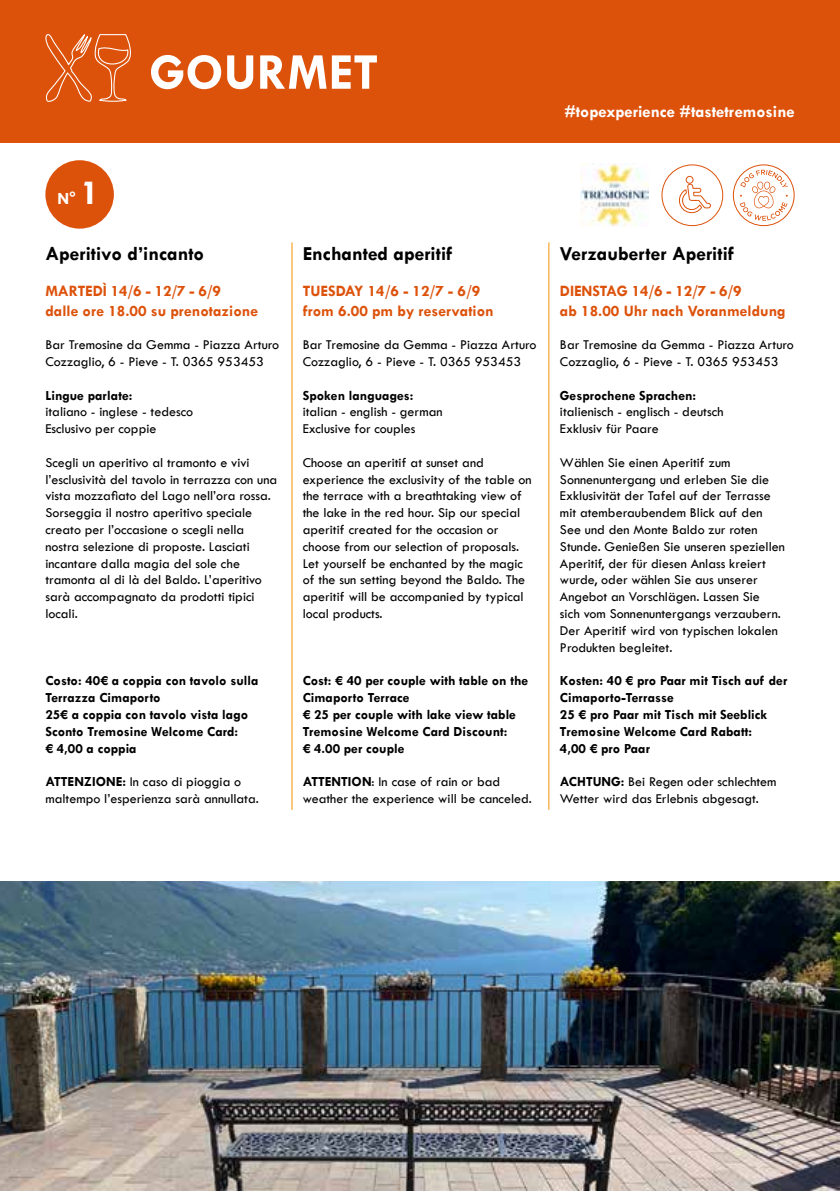
<style>
.page{position:relative;width:840px;height:1191px;background:#fff}
.page>*{position:absolute;margin:0;border:0;box-sizing:border-box;transform-origin:0 0}
.t1{font:700 52px "Tw Cen";color:#fff}
.t2{font:700 20px "Tw Cen";color:#000}
.t3{font:700 17.2px "Tw Cen";color:#fff}
.t4{font:700 16px/19.2px "Tw Cen";color:#dd520b}
.t5{font:14px/16.8px "Tw Cen";color:#000}
.t6{font:700 14px/16.8px "Tw Cen";color:#000}
.s1{font-size:35.6px}
.s2{font-weight:700}
</style>
<div class="page">
<div style="left:0;top:0;width:839px;height:142px;background:#dd520b"></div>
<svg style="left:45px;top:34px;width:86px;height:68px"></svg>
<div style="left:45px;top:160px;width:69px;height:69px;background:#dd520b;border-radius:50%"></div>
<hr style="left:291px;top:242px;width:1px;height:568px;background:#f39200">
<hr style="left:548px;top:242px;width:1px;height:568px;background:#f39200">
<img style="left:0;top:882px;width:839px;height:309px">
<img style="left:580px;top:163px;width:68px;height:63px">
<svg style="left:739px;top:170px;width:48px;height:51px"></svg>
<div style="left:732px;top:164px;width:62px;height:62px;border:1px solid #dd520b;border-radius:50%"></div>
<svg style="left:678px;top:177px;width:33px;height:37px"></svg>
<div style="left:685px;top:176px;width:8px;height:8px;border:1px solid #dd520b;border-radius:50%"></div>
<div style="left:661px;top:164px;width:61px;height:62px;border:1px solid #dd520b;border-radius:50%"></div>
<h1 class="t1" style="left:149px;top:41px;width:230px">GOURMET</h1>
<p class="t3" style="left:564px;top:101px;width:231px">#topexperience #tastetremosine</p>
<p class="t3" style="left:57px;top:188px;width:44px">N° <span class="s1">1</span></p>
<h2 class="t2" style="left:45px;top:242px;width:160px">Aperitivo d’incanto</h2>
<p class="t4" style="left:45px;top:281px;width:214px">MARTEDÌ 14/6 - 12/7 - 6/9<br>dalle ore 18.00 su prenotazione</p>
<p class="t5" style="left:45px;top:336px;width:235px">Bar Tremosine da Gemma - Piazza Arturo<br>Cozzaglio, 6 - Pieve - T. 0365 953453</p>
<p class="t6" style="left:45px;top:386px;width:89px">Lingue parlate:</p>
<p class="t5" style="left:45px;top:403px;width:149px">italiano - inglese - tedesco<br>Esclusivo per coppie</p>
<p class="t5" style="left:45px;top:454px;width:233px">Scegli un aperitivo al tramonto e vivi l’esclusività del tavolo in terrazza con una vista mozzafiato del Lago nell’ora rossa.<br>Sorseggia il nostro aperitivo speciale creato per l’occasione o scegli nella nostra selezione di proposte. Lasciati incantare dalla magia del sole che tramonta al di là del Baldo. L’aperitivo sarà accompagnato da prodotti tipici locali.</p>
<p class="t6" style="left:45px;top:672px;width:214px">Costo: 40€ a coppia con tavolo sulla<br>Terrazza Cimaporto<br>25€ a coppia con tavolo vista lago<br>Sconto Tremosine Welcome Card:<br>€ 4,00 a coppia</p>
<p class="t5" style="left:45px;top:773px;width:215px"><span class="s2">ATTENZIONE:</span> In caso di pioggia o maltempo l’esperienza sarà annullata.</p>
<h2 class="t2" style="left:302px;top:242px;width:151px">Enchanted aperitif</h2>
<p class="t4" style="left:302px;top:281px;width:192px">TUESDAY 14/6 - 12/7 - 6/9 from 6.00 pm by reservation</p>
<p class="t5" style="left:302px;top:336px;width:235px">Bar Tremosine da Gemma - Piazza Arturo<br>Cozzaglio, 6 - Pieve - T. 0365 953453</p>
<p class="t6" style="left:302px;top:386px;width:112px">Spoken languages:</p>
<p class="t5" style="left:302px;top:403px;width:141px">italian - english - german<br>Exclusive for couples</p>
<p class="t5" style="left:302px;top:454px;width:230px">Choose an aperitif at sunset and experience the exclusivity of the table on the terrace with a breathtaking view of the lake in the red hour. Sip our special aperitif created for the occasion or choose from our selection of proposals.<br>Let yourself be enchanted by the magic of the sun setting beyond the Baldo. The aperitif will be accompanied by typical local products.</p>
<p class="t6" style="left:302px;top:672px;width:227px">Cost: € 40 per couple with table on the<br>Cimaporto Terrace<br>€ 25 per couple with lake view table<br>Tremosine Welcome Card Discount:<br>€ 4.00 per couple</p>
<p class="t5" style="left:302px;top:773px;width:230px"><span class="s2">ATTENTION</span>: In case of rain or bad weather the experience will be canceled.</p>
<h2 class="t2" style="left:559px;top:242px;width:175px">Verzauberter Aperitif</h2>
<p class="t4" style="left:559px;top:281px;width:227px">DIENSTAG 14/6 - 12/7 - 6/9<br>ab 18.00 Uhr nach Voranmeldung</p>
<p class="t5" style="left:559px;top:336px;width:235px">Bar Tremosine da Gemma - Piazza Arturo<br>Cozzaglio, 6 - Pieve - T. 0365 953453</p>
<p class="t6" style="left:559px;top:386px;width:138px">Gesprochene Sprachen:</p>
<p class="t5" style="left:559px;top:403px;width:165px">italienisch - englisch - deutsch<br>Exklusiv für Paare</p>
<p class="t5" style="left:559px;top:454px;width:226px">Wählen Sie einen Aperitif zum Sonnenuntergang und erleben Sie die Exklusivität der Tafel auf der Terrasse mit atemberaubendem Blick auf den See und den Monte Baldo zur roten Stunde. Genießen Sie unseren speziellen Aperitif, der für diesen Anlass kreiert wurde, oder wählen Sie aus unserer Angebot an Vorschlägen. Lassen Sie<br>sich vom Sonnenuntergangs verzaubern.<br>Der Aperitif wird von typischen lokalen Produkten begleitet.</p>
<p class="t6" style="left:559px;top:672px;width:229px">Kosten: 40 € pro Paar mit Tisch auf der<br>Cimaporto-Terrasse<br>25 € pro Paar mit Tisch mit Seeblick<br>Tremosine Welcome Card Rabatt:<br>4,00 € pro Paar</p>
<p class="t5" style="left:559px;top:773px;width:218px"><span class="s2">ACHTUNG:</span> Bei Regen oder schlechtem<br>Wetter wird das Erlebnis abgesagt.</p>
</div>
